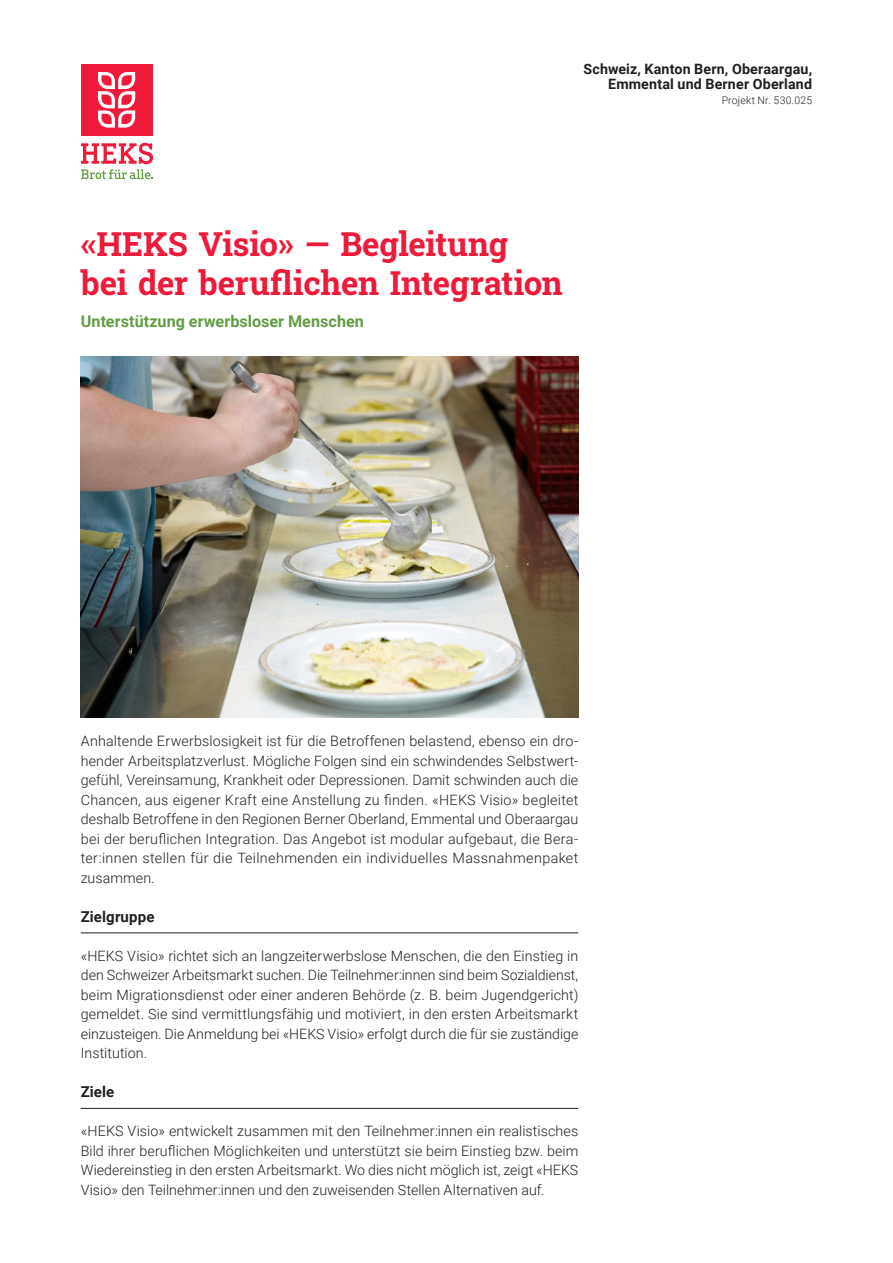
<style>
.page{position:relative;width:893px;height:1263px;background:#fff}
.page>*{position:absolute;margin:0;border:0;box-sizing:border-box;transform-origin:0 0}
.t1{font:33px/39px "Roboto Slab";letter-spacing:-.005em;color:#ed1a3a}
.t2{font:700 16.2px "Roboto";color:#629c44}
.t3{font:700 15px "Roboto";letter-spacing:.01em;color:#231f20}
.t4{font:300 14.25px/19.5px "Roboto";letter-spacing:.005em;color:#231f20;text-align:justify}
.t5{font:700 14.25px/15px "Roboto";letter-spacing:.01em;color:#231f20;text-align:right}
.t6{font:300 10.5px "Roboto";letter-spacing:.02em;color:#231f20}
</style>
<div class="page">
<hr style="left:81px;top:932px;width:497px;height:1px;background:#231f20">
<hr style="left:81px;top:1108px;width:497px;height:1px;background:#231f20">
<img style="left:81px;top:356px;width:497px;height:361px">
<svg style="left:81px;top:143px;width:72px;height:36px"></svg>
<div style="left:81px;top:64px;width:71px;height:71px;background:#ed1a3a"></div>
<svg style="left:98px;top:72px;width:37px;height:56px"></svg>
<p class="t5" style="left:583px;top:61px;width:230px">Schweiz, Kanton Bern, Oberaargau,<br>Emmental und Berner Oberland</p>
<p class="t6" style="left:722px;top:93px;width:92px">Projekt Nr. 530.025</p>
<h1 class="t1" style="left:81px;top:223px;width:484px">‹‹HEKS Visio›› — Begleitung bei der beruflichen Integration</h1>
<p class="t2" style="left:81px;top:310px;width:285px">Unterstützung erwerbsloser Menschen</p>
<p class="t4" style="left:81px;top:731px;width:499px">Anhaltende Erwerbslosigkeit ist für die Betroffenen belastend, ebenso ein dro&shy;hender Arbeitsplatzverlust. Mögliche Folgen sind ein schwindendes Selbstwert&shy;gefühl, Vereinsamung, Krankheit oder Depressionen. Damit schwinden auch die Chancen, aus eigener Kraft eine Anstellung zu finden. «HEKS Visio» begleitet deshalb Betroffene in den Regionen Berner Oberland, Emmental und Oberaargau bei der beruflichen Integration. Das Angebot ist modular aufgebaut, die Bera&shy;ter:innen stellen für die Teilnehmenden ein individuelles Massnahmenpaket zusammen.</p>
<p class="t3" style="left:81px;top:906px;width:75px">Zielgruppe</p>
<p class="t4" style="left:81px;top:945px;width:499px">«HEKS Visio» richtet sich an langzeiterwerbslose Menschen, die den Einstieg in den Schweizer Arbeitsmarkt suchen. Die Teilnehmer:innen sind beim Sozialdienst, beim Migrationsdienst oder einer anderen Behörde (z. B. beim Jugendgericht) gemeldet. Sie sind vermittlungsfähig und motiviert, in den ersten Arbeitsmarkt einzusteigen. Die Anmeldung bei «HEKS Visio» erfolgt durch die für sie zuständige Institution.</p>
<p class="t3" style="left:81px;top:1081px;width:35px">Ziele</p>
<p class="t4" style="left:81px;top:1121px;width:499px">«HEKS Visio» entwickelt zusammen mit den Teilnehmer:innen ein realistisches Bild ihrer beruflichen Möglichkeiten und unterstützt sie beim Einstieg bzw. beim Wiedereinstieg in den ersten Arbeitsmarkt. Wo dies nicht möglich ist, zeigt «HEKS Visio» den Teilnehmer:innen und den zuweisenden Stellen Alternativen auf.</p>
</div>
